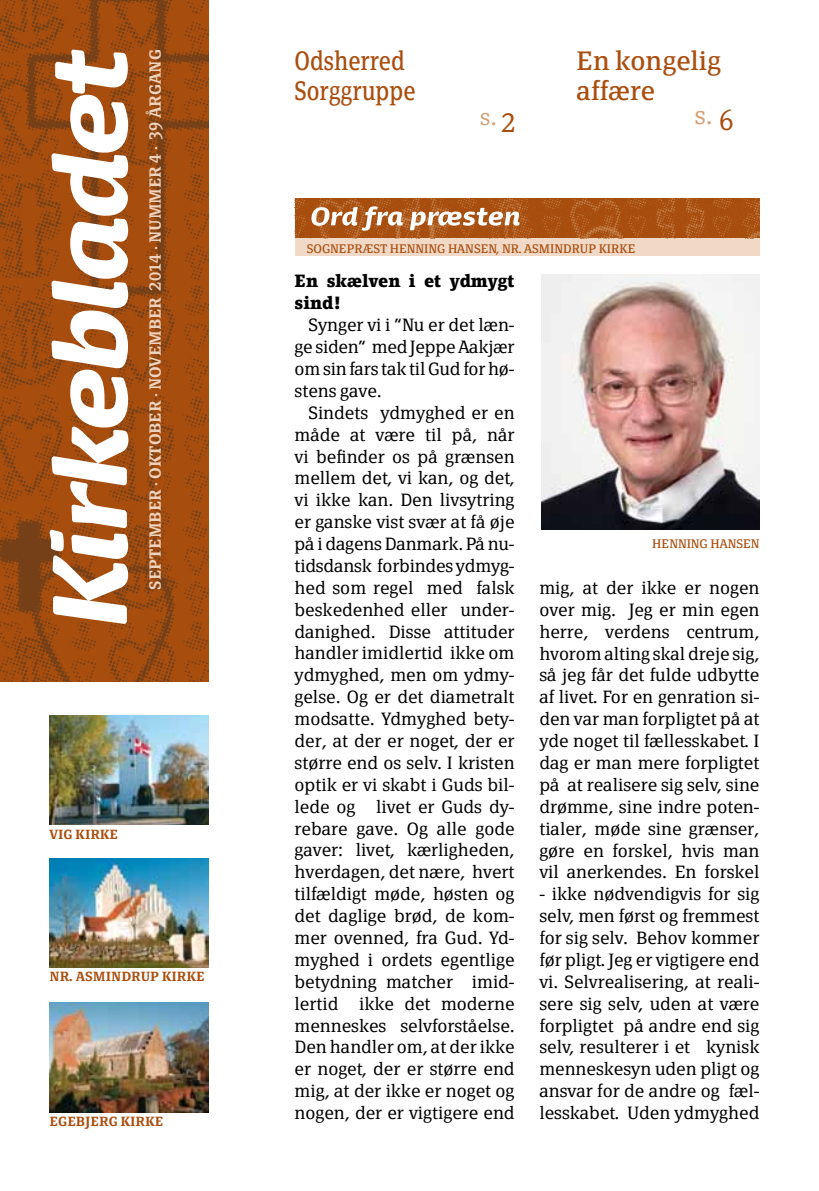
<style>
.page{position:relative;width:819px;height:1191px;background:#fff}
.page>*{position:absolute;margin:0;border:0;box-sizing:border-box;transform-origin:0 0}
.t1{font:26.25px/29.8px "Page Serif TF";color:#aa4e0f;scale:.85 1}
.t2{font:26.25px/29.8px "Page Serif TF";color:#aa4e0f}
.t3{font:300 24.5px "Page Serif TF";color:#d6a075}
.t4{font:300 22.75px "Page Serif TF";color:#d6a075}
.t5{font:300 17.5px/21.9px "Page Serif TF";color:#000;text-align:justify}
.t6{font:700 17.5px/21.9px "Page Serif TF";color:#000}
.t7{font:600 15.92px "Page Serif TF";color:#eed4bf}
.t8{font:600 13.12px "Page Serif TF";color:#aa4e0f}
.t9{font:12.25px "Page Serif";color:#aa4e0f}
.s1{font-size:26.25px;color:#aa4e0f}
</style>
<div class="page">
<div style="left:294px;top:198px;width:465px;height:58px;background:#f0dac7"></div>
<img style="left:294px;top:198px;width:465px;height:40px">
<img style="left:0;top:0;width:208px;height:681px">
<img style="left:50px;top:715px;width:158px;height:109px">
<img style="left:50px;top:858px;width:158px;height:109px">
<img style="left:50px;top:1003px;width:158px;height:109px">
<svg style="left:50px;top:50px;width:78px;height:574px"></svg>
<svg style="left:311px;top:206px;width:91px;height:25px;background:#c68d64"></svg>
<svg style="left:410px;top:208px;width:109px;height:22px;background:#cb966f"></svg>
<img style="left:541px;top:274px;width:218px;height:255px">
<p class="t7" style="left:146px;top:589px;width:540px;rotate:-90deg">SEPTEMBER · OKTOBER · NOVEMBER 2014 · NUMMER 4 · 39 ÅRGANG</p>
<p class="t8" style="left:50px;top:826px;width:70px">VIG KIRKE</p>
<p class="t8" style="left:50px;top:969px;width:156px">NR. ASMINDRUP KIRKE</p>
<p class="t8" style="left:50px;top:1113px;width:115px">EGEBJERG KIRKE</p>
<h1 class="t1" style="left:294px;top:46px;width:144px">Odsherred<br>Sorggruppe</h1>
<h1 class="t2" style="left:576px;top:46px;width:146px">En kongelig affære</h1>
<h3 class="t4" style="left:480px;top:104px;width:37px">s. <span class="s1">2</span></h3>
<h2 class="t3" style="left:694px;top:101px;width:40px">s. <span class="s1">6</span></h2>
<p class="t9" style="left:307px;top:241px;width:102px">SOGNEPRÆST HENN</p>
<p class="t9" style="left:424px;top:241px;width:211px">ING HANSEN, NR. ASMINDRUP KIRKE</p>
<p class="t6" style="left:294px;top:270px;width:221px">En skælven i et ydmygt sind!</p>
<p class="t5" style="left:294px;top:314px;width:221px;text-indent:14px">Synger vi i ”Nu er det læn&shy;ge siden” med Jeppe Aakjær om sin fars tak til Gud for hø&shy;stens gave.</p>
<p class="t5" style="left:294px;top:401px;width:221px;text-indent:14px">Sindets ydmyghed er en måde at være til på, når vi befinder os på grænsen mellem det, vi kan, og det, vi ikke kan. Den livsytring er ganske vist svær at få øje på i dagens Danmark. På nu&shy;tidsdansk forbindes ydmyg&shy;hed som regel med falsk beskedenhed eller under&shy;danighed. Disse attituder handler imidlertid ikke om ydmyghed, men om ydmy&shy;gelse. Og er det diametralt modsatte. Ydmyghed bety&shy;der, at der er noget, der er større end os selv. I kristen optik er vi skabt i Guds bil&shy;lede og livet er Guds dy&shy;rebare gave. Og alle gode gaver: livet, kærligheden, hverdagen, det nære, hvert tilfældigt møde, høsten og det daglige brød, de kom&shy;mer ovenned, fra Gud. Yd&shy;myghed i ordets egentlige betydning matcher imid&shy;lertid ikke det moderne menneskes selvforståelse.<br>Den handler om, at der ikke er noget, der er større end mig, at der ikke er noget og nogen, der er vigtigere end</p>
<p class="t9" style="left:652px;top:536px;width:19px">HENN</p>
<p class="t9" style="left:686px;top:536px;width:66px">ING HANSEN</p>
<p class="t5" style="left:539px;top:577px;width:222px">mig, at der ikke er nogen over mig. Jeg er min egen herre, verdens centrum, hvorom alting skal dreje sig, så jeg får det fulde udbytte af livet. For en genration si&shy;den var man forpligtet på at yde noget til fællesskabet. I dag er man mere forpligtet på at realisere sig selv, sine drømme, sine indre poten&shy;tialer, møde sine grænser, gøre en forskel, hvis man vil anerkendes. En forskel</p>
<p class="t5" style="left:539px;top:883px;width:221px">- ikke nødvendigvis for sig selv, men først og fremmest for sig selv. Behov kommer før pligt. Jeg er vigtigere end vi. Selvrealisering, at reali&shy;sere sig selv, uden at være forpligtet på andre end sig selv, resulterer i et kynisk menneskesyn uden pligt og ansvar for de andre og fæl&shy;lesskabet. Uden ydmyghed</p>
</div>
